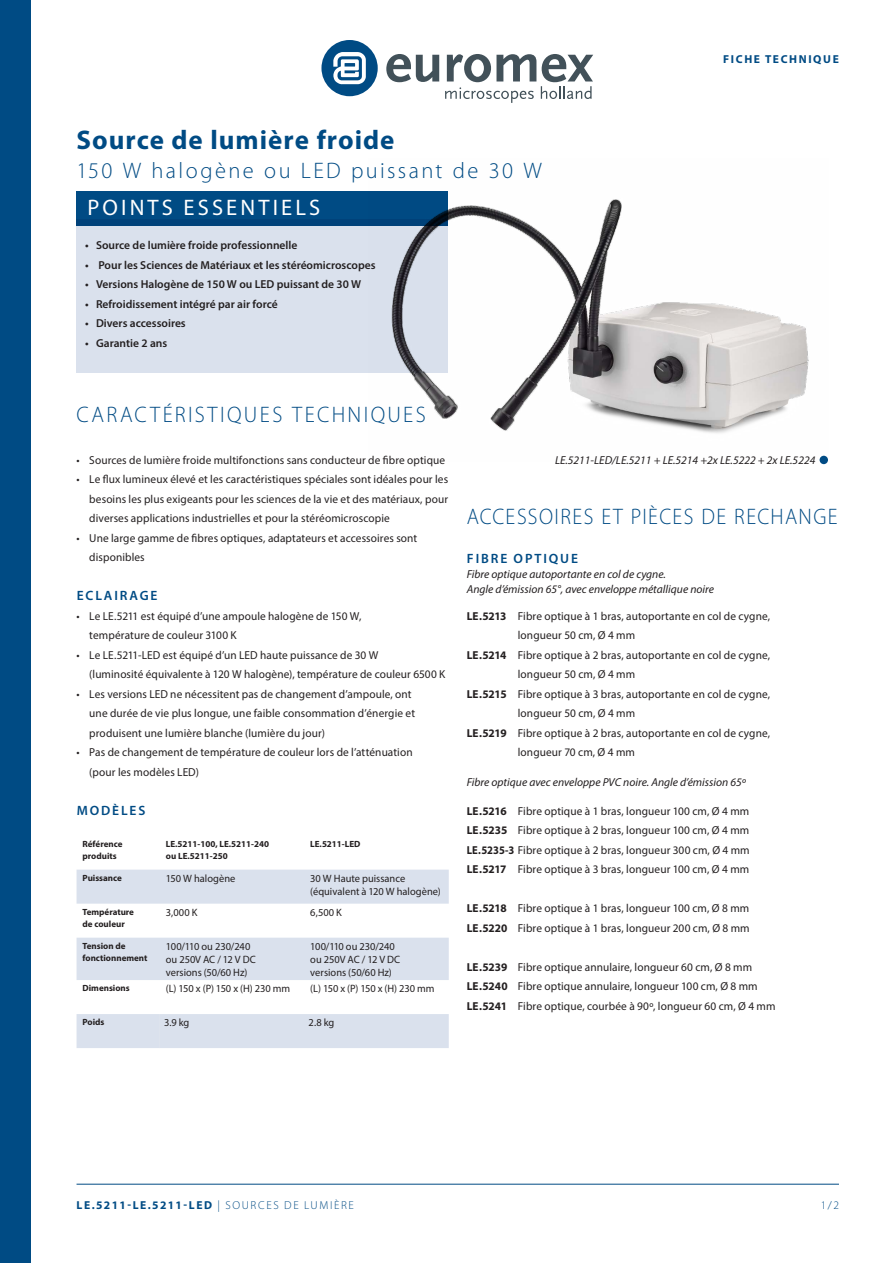
<style>
.page{position:relative;width:893px;height:1263px;background:#fff}
.page>*{position:absolute;margin:0;border:0;box-sizing:border-box;transform-origin:0 0}
.j_productkop{font:700 27px "Myriad Pro";letter-spacing:.035em;color:#004b84}
.j_product_onder_kop{font:300 22.5px "Myriad Pro";letter-spacing:.105em;color:#004b84}
.j_product_onder_kop-2{font:300 22.5px "Myriad Pro";letter-spacing:.065em;color:#004b84;scale:.93 1}
.j_product_onder_kop-3{font:300 22.5px "Myriad Pro";letter-spacing:.105em;color:#004b84;scale:.96 1}
.j_highlights{font:22.5px "Myriad Pro";letter-spacing:.14em;color:#fff}
.tussenkop{font:600 13.5px "Myriad Pro";letter-spacing:.14em;color:#004b84}
.j_plat{font:11.55px/19.5px "Myriad Pro";letter-spacing:.01em;color:#231f20}
.j_accessoires{font:11.55px/19.5px "Myriad Pro";letter-spacing:.01em;color:#231f20}
.j_specs_bullits{font:600 11.55px "Myriad Pro";color:#231f20}
.j_onderschrift{font:italic 11.55px "Myriad Pro";color:#231f20}
.t1{font:700 11.55px "Myriad Pro";letter-spacing:.12em;color:#004b84}
.t2{font:700 11.55px "Myriad Pro";letter-spacing:.14em;color:#004b84}
.t3{font:300 11.55px "Myriad Pro";color:#004b84}
.j_tabel{font:10.65px/12.9px "Myriad Pro";color:#231f20}
.j_tabel_x-as{font:700 9px/12px "Myriad Pro";color:#231f20}
.s1{font-weight:700}
.s2{font-weight:300}
</style>
<div class="page">
<svg style="left:321px;top:40px;width:57px;height:56px"></svg>
<svg style="left:386px;top:54px;width:53px;height:28px"></svg>
<svg style="left:445px;top:54px;width:148px;height:49px"></svg>
<div style="left:0;top:0;width:30px;height:1263px;background:#004b84"></div>
<hr style="left:77px;top:1184px;width:762px;height:1px;background:#004b84">
<div style="left:77px;top:191px;width:371px;height:34px;background:#004b84"></div>
<div style="left:77px;top:219px;width:371px;height:153px;background:#dae1ed"></div>
<img style="left:368px;top:199px;width:460px;height:263px">
<div style="left:820px;top:456px;width:8px;height:8px;background:#004b84;border-radius:50%"></div>
<svg style="left:77px;top:870px;width:372px;height:178px;fill:#dae1ed"></svg>
<div style="left:160px;top:1014px;width:289px;height:34px;background:#dae1ed"></div>
<p class="j_productkop" style="left:77px;top:122px;width:319px">Source de lumière froide</p>
<p class="j_product_onder_kop" style="left:77px;top:157px;width:467px">150 W halogène ou LED puissant de 30 W</p>
<p class="j_highlights" style="left:87px;top:194px;width:234px">POINTS ESSENTIELS</p>
<p class="j_specs_bullits" style="left:85px;top:238px;width:214px">• Source de lumière froide professionnelle</p>
<p class="j_specs_bullits" style="left:85px;top:257px;width:292px">• Pour les Sciences de Matériaux et les stéréomicroscopes</p>
<p class="j_specs_bullits" style="left:85px;top:277px;width:277px">• Versions Halogène de 150 W ou LED puissant de 30 W</p>
<p class="j_specs_bullits" style="left:85px;top:296px;width:194px">• Refroidissement intégré par air forcé</p>
<p class="j_specs_bullits" style="left:85px;top:316px;width:102px">• Divers accessoires</p>
<p class="j_specs_bullits" style="left:85px;top:335px;width:84px">• Garantie 2 ans</p>
<p class="t2" style="left:723px;top:51px;width:117px">FICHE TECHNIQUE</p>
<p class="j_product_onder_kop-3" style="left:77px;top:400px;width:365px">CARACTÉRISTIQUES TECHNIQUES</p>
<p class="j_plat" style="left:77px;top:450px;width:370px">• Sources de lumière froide multifonctions sans conducteur de fibre optique</p>
<p class="j_plat" style="left:89px;top:469px;width:360px;text-align:justify;text-indent:-13px">• Le flux lumineux élevé et les caractéristiques spéciales sont idéales pour les besoins les plus exigeants pour les sciences de la vie et des matériaux, pour diverses applications industrielles et pour la stéréomicroscopie</p>
<p class="j_plat" style="left:89px;top:528px;width:330px;text-indent:-13px">• Une large gamme de fibres optiques, adaptateurs et accessoires sont disponibles</p>
<p class="tussenkop" style="left:77px;top:587px;width:82px">ECLAIRAGE</p>
<p class="j_plat" style="left:89px;top:606px;width:274px;text-indent:-13px">• Le LE.5211 est équipé d’une ampoule halogène de 150 W, température de couleur 3100 K</p>
<p class="j_plat" style="left:89px;top:645px;width:358px;text-indent:-13px">• Le LE.5211-LED est équipé d’un LED haute puissance de 30 W<br>(luminosité équivalente à 120 W halogène), température de couleur 6500 K</p>
<p class="j_plat" style="left:89px;top:684px;width:327px;text-indent:-13px">• Les versions LED ne nécessitent pas de changement d’ampoule, ont une durée de vie plus longue, une faible consommation d’énergie et produisent une lumière blanche (lumière du jour)</p>
<p class="j_plat" style="left:89px;top:742px;width:325px;text-indent:-13px">• Pas de changement de température de couleur lors de l’atténuation (pour les modèles LED)</p>
<p class="tussenkop" style="left:77px;top:801px;width:70px">MODÈLES</p>
<p class="j_tabel_x-as" style="left:83px;top:837px;width:41px">Référence</p>
<p class="j_tabel_x-as" style="left:83px;top:849px;width:36px">produits</p>
<p class="j_tabel_x-as" style="left:310px;top:837px;width:52px">LE.5211-LED</p>
<p class="j_tabel_x-as" style="left:166px;top:837px;width:105px">LE.5211-100, LE.5211-240</p>
<p class="j_tabel_x-as" style="left:166px;top:849px;width:63px">ou LE.5211-250</p>
<p class="j_tabel_x-as" style="left:83px;top:871px;width:41px">Puissance</p>
<p class="j_tabel" style="left:166px;top:872px;width:71px">150 W halogène</p>
<p class="j_tabel" style="left:310px;top:872px;width:132px">30 W Haute puissance (équivalent à 120 W halogène)</p>
<p class="j_tabel_x-as" style="left:83px;top:905px;width:53px">Température de couleur</p>
<p class="j_tabel" style="left:166px;top:906px;width:33px">3,000 K</p>
<p class="j_tabel" style="left:310px;top:906px;width:33px">6,500 K</p>
<p class="j_tabel_x-as" style="left:83px;top:939px;width:45px">Tension de</p>
<p class="j_tabel_x-as" style="left:83px;top:951px;width:66px">fonctionnement</p>
<p class="j_tabel" style="left:166px;top:940px;width:91px">100/110 ou 230/240 ou 250V AC / 12 V DC versions (50/60 Hz)</p>
<p class="j_tabel" style="left:310px;top:940px;width:91px">100/110 ou 230/240 ou 250V AC / 12 V DC versions (50/60 Hz)</p>
<p class="j_tabel_x-as" style="left:83px;top:982px;width:49px">Dimensions</p>
<p class="j_tabel" style="left:166px;top:982px;width:126px">(L) 150 x (P) 150 x (H) 230 mm</p>
<p class="j_tabel" style="left:310px;top:982px;width:126px">(L) 150 x (P) 150 x (H) 230 mm</p>
<p class="j_tabel_x-as" style="left:83px;top:1016px;width:23px">Poids</p>
<p class="j_tabel" style="left:164px;top:1016px;width:27px">3.9 kg</p>
<p class="j_tabel" style="left:309px;top:1016px;width:27px">2.8 kg</p>
<p class="j_onderschrift" style="left:555px;top:453px;width:262px">LE.5211-LED/LE.5211 + LE.5214 +2x LE.5222 + 2x LE.5224</p>
<p class="j_product_onder_kop-2" style="left:467px;top:503px;width:400px">ACCESSOIRES ET PIÈCES DE RECHANGE</p>
<p class="tussenkop" style="left:467px;top:550px;width:113px">FIBRE OPTIQUE</p>
<p class="j_onderschrift" style="left:467px;top:567px;width:201px">Fibre optique autoportante en col de cygne.</p>
<p class="j_onderschrift" style="left:467px;top:582px;width:249px">Angle d’émission 65°, avec enveloppe métallique noire</p>
<p class="j_accessoires" style="left:518px;top:606px;width:254px;text-indent:-51px"><span class="s1">LE.5213</span> Fibre optique à 1 bras, autoportante en col de cygne, longueur 50 cm, Ø 4 mm</p>
<p class="j_accessoires" style="left:518px;top:645px;width:254px;text-indent:-51px"><span class="s1">LE.5214</span> Fibre optique à 2 bras, autoportante en col de cygne, longueur 50 cm, Ø 4 mm</p>
<p class="j_accessoires" style="left:518px;top:684px;width:254px;text-indent:-51px"><span class="s1">LE.5215</span> Fibre optique à 3 bras, autoportante en col de cygne, longueur 50 cm, Ø 4 mm</p>
<p class="j_accessoires" style="left:518px;top:723px;width:254px;text-indent:-51px"><span class="s1">LE.5219</span> Fibre optique à 2 bras, autoportante en col de cygne, longueur 70 cm, Ø 4 mm</p>
<p class="j_onderschrift" style="left:467px;top:775px;width:281px">Fibre optique avec enveloppe PVC noire. Angle d’émission 65º</p>
<p class="j_accessoires" style="left:467px;top:801px;width:284px"><span class="s1">LE.5216</span> Fibre optique à 1 bras, longueur 100 cm, Ø 4 mm</p>
<p class="j_accessoires" style="left:467px;top:820px;width:284px"><span class="s1">LE.5235</span> Fibre optique à 2 bras, longueur 100 cm, Ø 4 mm</p>
<p class="j_accessoires" style="left:467px;top:840px;width:284px"><span class="s1">LE.5235-3</span> Fibre optique à 2 bras, longueur 300 cm, Ø 4 mm</p>
<p class="j_accessoires" style="left:467px;top:859px;width:284px"><span class="s1">LE.5217</span> Fibre optique à 3 bras, longueur 100 cm, Ø 4 mm</p>
<p class="j_accessoires" style="left:467px;top:898px;width:284px"><span class="s1">LE.5218</span> Fibre optique à 1 bras, longueur 100 cm, Ø 8 mm</p>
<p class="j_accessoires" style="left:467px;top:918px;width:284px"><span class="s1">LE.5220</span> Fibre optique à 1 bras, longueur 200 cm, Ø 8 mm</p>
<p class="j_accessoires" style="left:467px;top:957px;width:287px"><span class="s1">LE.5239</span> Fibre optique annulaire, longueur 60 cm, Ø 8 mm</p>
<p class="j_accessoires" style="left:467px;top:976px;width:292px"><span class="s1">LE.5240</span> Fibre optique annulaire, longueur 100 cm, Ø 8 mm</p>
<p class="j_accessoires" style="left:467px;top:996px;width:310px"><span class="s1">LE.5241</span> Fibre optique, courbée à 90º, longueur 60 cm, Ø 4 mm</p>
<p class="t1" style="left:77px;top:1197px;width:279px">LE.5211-LE.5211-LED <span class="s2">| SOURCES DE LUMIÈRE</span></p>
<p class="t3" style="left:821px;top:1198px;width:20px">1/2</p>
</div>
